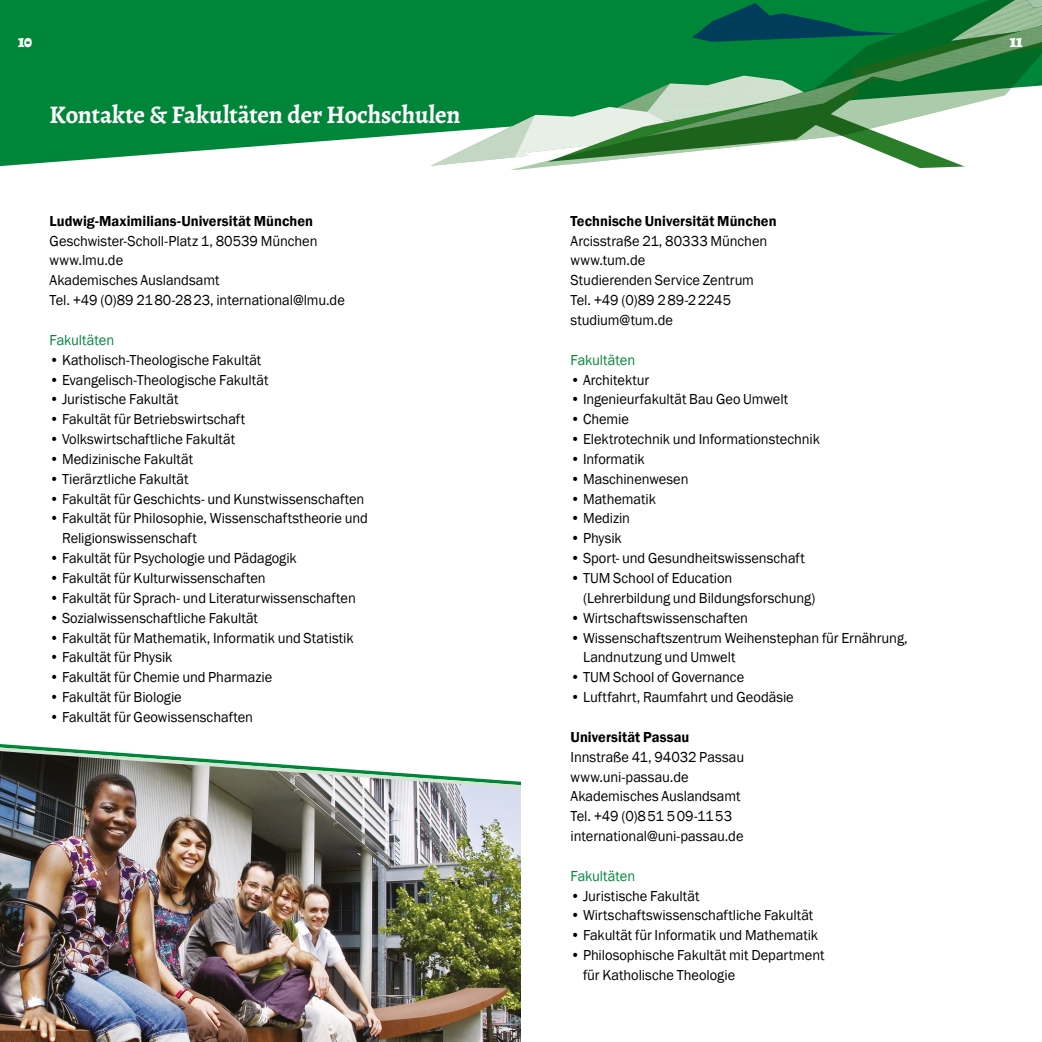
<style>
.page{position:relative;width:1042px;height:1042px;background:#fff}
.page>*{position:absolute;margin:0;border:0;box-sizing:border-box;transform-origin:0 0}
.t1{font:700 25.38px "Alegreya";letter-spacing:-.005em;color:#fff}
.t2{font:900 17.5px "Alegreya";color:#fff}
.t3{font:14.88px/19.8px "Franklin Gothic";letter-spacing:-.005em;color:#000}
.t4{font:600 14.88px "Franklin Gothic";letter-spacing:.005em;color:#000}
.t5{font:14.88px "Franklin Gothic";letter-spacing:-.005em;color:#008639}
</style>
<div class="page">
<img style="left:0;top:791px;width:521px;height:251px">
<svg style="left:0;top:0;width:430px;height:166px;background:#19924c"></svg>
<svg style="left:430px;top:0;width:76px;height:166px;background:#329c5e"></svg>
<svg style="left:506px;top:0;width:460px;height:170px;fill:#008639"></svg>
<svg style="left:568px;top:0;width:474px;height:165px"></svg>
<svg style="left:0;top:744px;width:521px;height:47px"></svg>
<p class="t2" style="left:18px;top:29px;width:16px">10</p>
<h1 class="t1" style="left:50px;top:98px;width:412px">Kontakte &amp; Fakultäten der Hochschulen</h1>
<p class="t4" style="left:50px;top:212px;width:265px">Ludwig-Maximilians-Universität München</p>
<p class="t3" style="left:50px;top:231px;width:297px">Geschwister-Scholl-Platz 1, 80539 München www.lmu.de<br>Akademisches Auslandsamt<br>Tel. +49 (0)89 2180-2823, international@lmu.de</p>
<p class="t5" style="left:50px;top:331px;width:66px">Fakultäten</p>
<p class="t3" style="left:50px;top:350px;width:213px">• Katholisch-Theologische Fakultät</p>
<p class="t3" style="left:50px;top:370px;width:220px">• Evangelisch-Theologische Fakultät</p>
<p class="t3" style="left:50px;top:390px;width:130px">• Juristische Fakultät</p>
<p class="t3" style="left:50px;top:410px;width:197px">• Fakultät für Betriebswirtschaft</p>
<p class="t3" style="left:50px;top:429px;width:187px">• Volkswirtschaftliche Fakultät</p>
<p class="t3" style="left:50px;top:449px;width:145px">• Medizinische Fakultät</p>
<p class="t3" style="left:50px;top:469px;width:140px">• Tierärztliche Fakultät</p>
<p class="t3" style="left:50px;top:489px;width:316px">• Fakultät für Geschichts- und Kunstwissenschaften</p>
<p class="t3" style="left:62px;top:509px;width:307px;text-indent:-12px">• Fakultät für Philosophie, Wissenschaftstheorie und<br>Religionswissenschaft</p>
<p class="t3" style="left:50px;top:549px;width:249px">• Fakultät für Psychologie und Pädagogik</p>
<p class="t3" style="left:50px;top:568px;width:218px">• Fakultät für Kulturwissenschaften</p>
<p class="t3" style="left:50px;top:588px;width:308px">• Fakultät für Sprach- und Literaturwissenschaften</p>
<p class="t3" style="left:50px;top:608px;width:210px">• Sozialwissenschaftliche Fakultät</p>
<p class="t3" style="left:50px;top:628px;width:306px">• Fakultät für Mathematik, Informatik und Statistik</p>
<p class="t3" style="left:50px;top:648px;width:124px">• Fakultät für Physik</p>
<p class="t3" style="left:50px;top:668px;width:224px">• Fakultät für Chemie und Pharmazie</p>
<p class="t3" style="left:50px;top:687px;width:134px">• Fakultät für Biologie</p>
<p class="t3" style="left:50px;top:707px;width:205px">• Fakultät für Geowissenschaften</p>
<p class="t4" style="left:570px;top:212px;width:207px">Technische Universität München</p>
<p class="t3" style="left:570px;top:231px;width:198px">Arcisstraße 21, 80333 München www.tum.de<br>Studierenden Service Zentrum<br>Tel. +49 (0)89 289-22245 studium@tum.de</p>
<p class="t5" style="left:570px;top:350px;width:66px">Fakultäten</p>
<p class="t3" style="left:570px;top:370px;width:80px">• Architektur</p>
<p class="t3" style="left:570px;top:390px;width:219px">• Ingenieurfakultät Bau Geo Umwelt</p>
<p class="t3" style="left:570px;top:410px;width:60px">• Chemie</p>
<p class="t3" style="left:570px;top:429px;width:251px">• Elektrotechnik und Informationstechnik</p>
<p class="t3" style="left:570px;top:449px;width:76px">• Informatik</p>
<p class="t3" style="left:570px;top:469px;width:119px">• Maschinenwesen</p>
<p class="t3" style="left:570px;top:489px;width:87px">• Mathematik</p>
<p class="t3" style="left:570px;top:509px;width:61px">• Medizin</p>
<p class="t3" style="left:570px;top:529px;width:53px">• Physik</p>
<p class="t3" style="left:570px;top:549px;width:236px">• Sport- und Gesundheitswissenschaft</p>
<p class="t3" style="left:583px;top:568px;width:234px;text-indent:-12px">• TUM School of Education (Lehrerbildung und Bildungsforschung)</p>
<p class="t3" style="left:570px;top:608px;width:179px">• Wirtschaftswissenschaften</p>
<p class="t3" style="left:583px;top:628px;width:326px;text-indent:-12px">• Wissenschaftszentrum Weihenstephan für Ernährung,<br>Landnutzung und Umwelt</p>
<p class="t3" style="left:570px;top:668px;width:175px">• TUM School of Governance</p>
<p class="t3" style="left:570px;top:687px;width:225px">• Luftfahrt, Raumfahrt und Geodäsie</p>
<p class="t4" style="left:570px;top:727px;width:120px">Universität Passau</p>
<p class="t3" style="left:570px;top:747px;width:175px">Innstraße 41, 94032 Passau www.uni-passau.de<br>Akademisches Auslandsamt<br>Tel. +49 (0)851 509-1153 international@uni-passau.de</p>
<p class="t5" style="left:570px;top:866px;width:66px">Fakultäten</p>
<p class="t3" style="left:570px;top:886px;width:130px">• Juristische Fakultät</p>
<p class="t3" style="left:570px;top:906px;width:244px">• Wirtschaftswissenschaftliche Fakultät</p>
<p class="t3" style="left:570px;top:926px;width:249px">• Fakultät für Informatik und Mathematik</p>
<p class="t3" style="left:583px;top:945px;width:243px;text-indent:-12px">• Philosophische Fakultät mit Department für Katholische Theologie</p>
<p class="t2" style="left:1009px;top:29px;width:14px">11</p>
</div>
